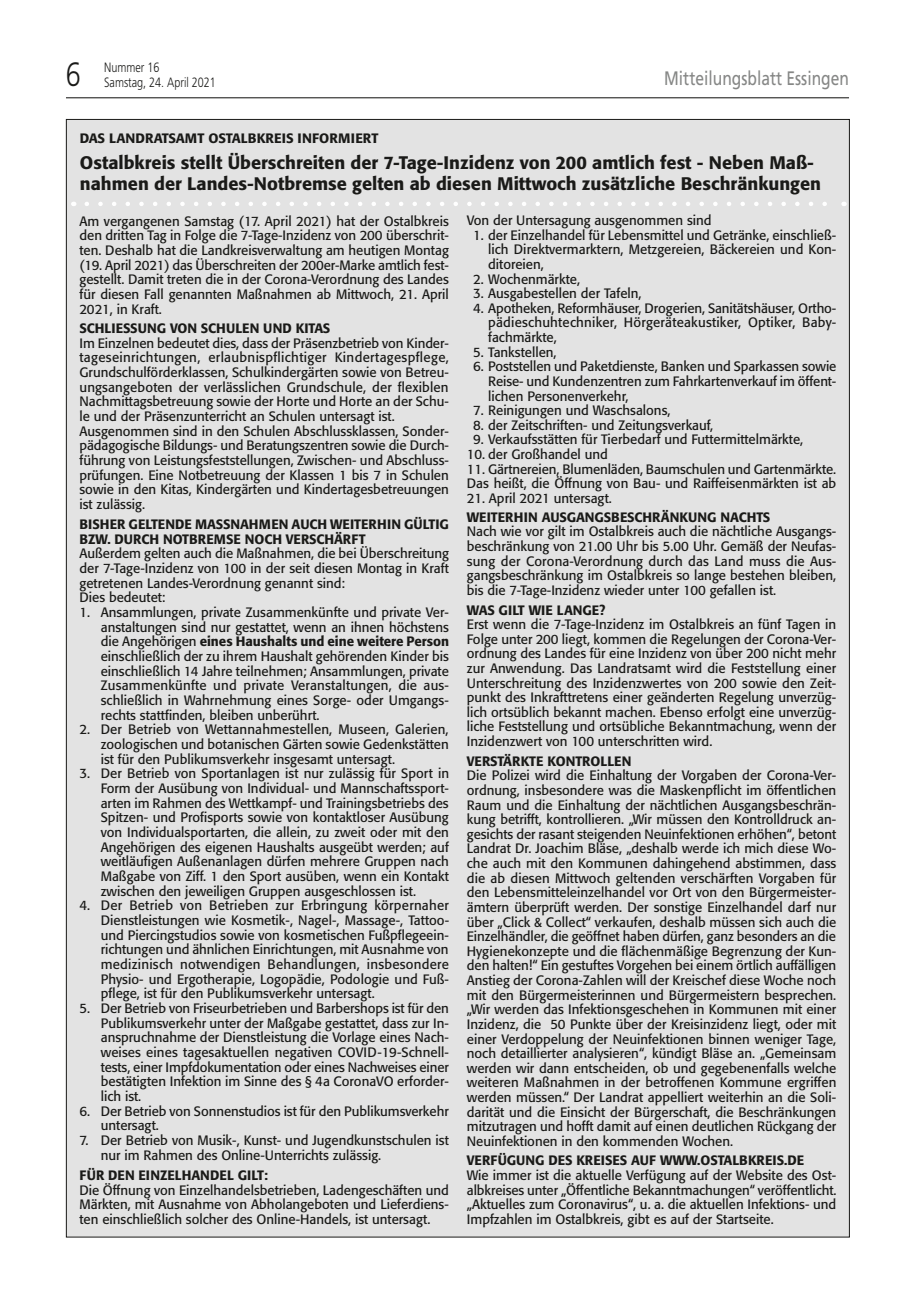
<style>
.page{position:relative;width:915px;height:1297px;background:#fff}
.page>*{position:absolute;margin:0;border:0;box-sizing:border-box;transform-origin:0 0}
.t1{font:300 33.75px "Frutiger";color:#1a1a18;scale:.8 1}
.t2{font:19.5px "Frutiger";color:#868786;scale:.8 1}
.t3{font:500 18px/21px "Formata";color:#1a1a18}
.t4{font:13.5px/14.7px "Formata";color:#1a1a18;text-align:justify}
.t5{font:500 13.5px/14.7px "Formata";color:#1a1a18}
.t6{font:300 13.5px "Frutiger";color:#1a1a18;scale:.8 1}
.s1{font-weight:500}
</style>
<div class="page">
<hr style="left:66px;top:97px;width:782px;height:1px;background:#1a1a18">
<div style="left:66px;top:119px;width:783px;height:1118px;background:#e3e3e3"></div>
<svg style="left:87px;top:202px;width:740px;height:4px"></svg>
<h1 class="t1" style="left:66px;top:55px;width:20px">6</h1>
<p class="t6" style="left:104px;top:60px;width:71px">Nummer 16</p>
<p class="t6" style="left:104px;top:75px;width:141px">Samstag, 24. April 2021</p>
<h2 class="t2" style="left:664px;top:67px;width:232px">Mitteilungsblatt Essingen</h2>
<p class="t5" style="left:80px;top:131px;width:300px">DAS LANDRATSAMT OSTALBKREIS INFORMIERT</p>
<h3 class="t3" style="left:80px;top:152px;width:742px">Ostalbkreis stellt Überschreiten der 7-Tage-Inzidenz von 200 amtlich fest - Neben Maß&shy;nahmen der Landes-Notbremse gelten ab diesen Mittwoch zusätzliche Beschränkungen</h3>
<p class="t4" style="left:79px;top:214px;width:371px">Am vergangenen Samstag (17. April 2021) hat der Ostalbkreis den dritten Tag in Folge die 7-Tage-Inzidenz von 200 überschrit&shy;ten. Deshalb hat die Landkreisverwaltung am heutigen Montag (19. April 2021) das Überschreiten der 200er-Marke amtlich fest&shy;gestellt. Damit treten die in der Corona-Verordnung des Landes für diesen Fall genannten Maßnahmen ab Mittwoch, 21. April 2021, in Kraft.</p>
<p class="t5" style="left:79px;top:321px;width:252px">SCHLIESSUNG VON SCHULEN UND KITAS</p>
<p class="t4" style="left:79px;top:335px;width:371px;text-align:left">Im Einzelnen bedeutet dies, dass der Präsenzbetrieb von Kinder&shy;tageseinrichtungen, erlaubnispflichtiger Kindertagespflege, Grundschulförderklassen, Schulkindergärten sowie von Betreu&shy;ungsangeboten der verlässlichen Grundschule, der flexiblen Nachmittagsbetreuung sowie der Horte und Horte an der Schu&shy;le und der Präsenzunterricht an Schulen untersagt ist.<br>Ausgenommen sind in den Schulen Abschlussklassen, Sonder&shy;pädagogische Bildungs- und Beratungszentren sowie die Durch&shy;führung von Leistungsfeststellungen, Zwischen- und Abschluss&shy;prüfungen. Eine Notbetreuung der Klassen 1 bis 7 in Schulen sowie in den Kitas, Kindergärten und Kindertagesbetreuungen ist zulässig.</p>
<p class="t5" style="left:79px;top:517px;width:371px">BISHER GELTENDE MASSNAHMEN AUCH WEITERHIN GÜLTIG<br>BZW. DURCH NOTBREMSE NOCH VERSCHÄRFT</p>
<p class="t4" style="left:79px;top:546px;width:371px;text-align:left">Außerdem gelten auch die Maßnahmen, die bei Überschreitung der 7-Tage-Inzidenz von 100 in der seit diesen Montag in Kraft getretenen Landes-Verordnung genannt sind:<br>Dies bedeutet:</p>
<p class="t4" style="left:101px;top:605px;width:349px;text-indent:-21px">1. Ansammlungen, private Zusammenkünfte und private Ver&shy;anstaltungen sind nur gestattet, wenn an ihnen höchstens die Angehörigen <span class="s1">eines Haushalts und eine weitere Person </span>einschließlich der zu ihrem Haushalt gehörenden Kinder bis einschließlich 14 Jahre teilnehmen; Ansammlungen, private Zusammenkünfte und private Veranstaltungen, die aus&shy;schließlich in Wahrnehmung eines Sorge- oder Umgangs&shy;rechts stattfinden, bleiben unberührt.</p>
<p class="t4" style="left:101px;top:722px;width:349px;text-indent:-21px">2. Der Betrieb von Wettannahmestellen, Museen, Galerien, zoologischen und botanischen Gärten sowie Gedenkstätten ist für den Publikumsverkehr insgesamt untersagt.</p>
<p class="t4" style="left:101px;top:766px;width:350px;text-indent:-21px">3. Der Betrieb von Sportanlagen ist nur zulässig für Sport in Form der Ausübung von Individual- und Mannschaftssport&shy;arten im Rahmen des Wettkampf- und Trainingsbetriebs des Spitzen- und Profisports sowie von kontaktloser Ausübung von Individualsportarten, die allein, zu zweit oder mit den Angehörigen des eigenen Haushalts ausgeübt werden; auf weitläufigen Außenanlagen dürfen mehrere Gruppen nach Maßgabe von Ziff. 1 den Sport ausüben, wenn ein Kontakt zwischen den jeweiligen Gruppen ausgeschlossen ist.</p>
<p class="t4" style="left:101px;top:898px;width:349px;text-indent:-21px">4. Der Betrieb von Betrieben zur Erbringung körpernaher Dienstleistungen wie Kosmetik-, Nagel-, Massage-, Tattoo&shy;und Piercingstudios sowie von kosmetischen Fußpflegeein&shy;richtungen und ähnlichen Einrichtungen, mit Ausnahme von medizinisch notwendigen Behandlungen, insbesondere Physio- und Ergotherapie, Logopädie, Podologie und Fuß&shy;pflege, ist für den Publikumsverkehr untersagt.</p>
<p class="t4" style="left:101px;top:1001px;width:349px;text-indent:-21px">5. Der Betrieb von Friseurbetrieben und Barbershops ist für den Publikumsverkehr unter der Maßgabe gestattet, dass zur In&shy;anspruchnahme der Dienstleistung die Vorlage eines Nach&shy;weises eines tagesaktuellen negativen COVID-19-Schnell&shy;tests, einer Impfdokumentation oder eines Nachweises einer bestätigten Infektion im Sinne des § 4a CoronaVO erforder&shy;lich ist.</p>
<p class="t4" style="left:101px;top:1104px;width:349px;text-indent:-21px">6. Der Betrieb von Sonnenstudios ist für den Publikumsverkehr untersagt.</p>
<p class="t4" style="left:101px;top:1133px;width:349px;text-indent:-21px">7. Der Betrieb von Musik-, Kunst- und Jugendkunstschulen ist nur im Rahmen des Online-Unterrichts zulässig.</p>
<p class="t5" style="left:79px;top:1168px;width:190px">FÜR DEN EINZELHANDEL GILT:</p>
<p class="t4" style="left:79px;top:1182px;width:371px">Die Öffnung von Einzelhandelsbetrieben, Ladengeschäften und Märkten, mit Ausnahme von Abholangeboten und Lieferdiens&shy;ten einschließlich solcher des Online-Handels, ist untersagt.</p>
<p class="t4" style="left:466px;top:213px;width:246px">Von der Untersagung ausgenommen sind</p>
<p class="t4" style="left:488px;top:228px;width:349px;text-indent:-15px">1. der Einzelhandel für Lebensmittel und Getränke, einschließ&shy;lich Direktvermarktern, Metzgereien, Bäckereien und Kon&shy;ditoreien,</p>
<p class="t4" style="left:473px;top:271px;width:108px">2. Wochenmärkte,</p>
<p class="t4" style="left:473px;top:286px;width:170px">3. Ausgabestellen der Tafeln,</p>
<p class="t4" style="left:488px;top:301px;width:349px;text-indent:-15px">4. Apotheken, Reformhäuser, Drogerien, Sanitätshäuser, Ortho&shy;pädieschuhtechniker, Hörgeräteakustiker, Optiker, Baby&shy;fachmärkte,</p>
<p class="t4" style="left:473px;top:345px;width:85px">5. Tankstellen,</p>
<p class="t4" style="left:488px;top:359px;width:349px;text-indent:-15px">6. Poststellen und Paketdienste, Banken und Sparkassen sowie Reise- und Kundenzentren zum Fahrkartenverkauf im öffent&shy;lichen Personenverkehr,</p>
<p class="t4" style="left:473px;top:403px;width:199px">7. Reinigungen und Waschsalons,</p>
<p class="t4" style="left:473px;top:418px;width:241px">8. der Zeitschriften- und Zeitungsverkauf,</p>
<p class="t4" style="left:473px;top:432px;width:331px">9. Verkaufsstätten für Tierbedarf und Futtermittelmärkte,</p>
<p class="t4" style="left:466px;top:447px;width:142px">10. der Großhandel und</p>
<p class="t4" style="left:466px;top:462px;width:371px">11. Gärtnereien, Blumenläden, Baumschulen und Gartenmärkte.<br>Das heißt, die Öffnung von Bau- und Raiffeisenmärkten ist ab</p>
<p class="t4" style="left:466px;top:491px;width:146px">21. April 2021 untersagt.</p>
<p class="t5" style="left:466px;top:510px;width:305px">WEITERHIN AUSGANGSBESCHRÄNKUNG NACHTS</p>
<p class="t4" style="left:466px;top:524px;width:371px">Nach wie vor gilt im Ostalbkreis auch die nächtliche Ausgangs&shy;beschränkung von 21.00 Uhr bis 5.00 Uhr. Gemäß der Neufas&shy;sung der Corona-Verordnung durch das Land muss die Aus&shy;gangsbeschränkung im Ostalbkreis so lange bestehen bleiben, bis die 7-Tage-Inzidenz wieder unter 100 gefallen ist.</p>
<p class="t5" style="left:466px;top:602px;width:140px">WAS GILT WIE LANGE?</p>
<p class="t4" style="left:466px;top:617px;width:371px">Erst wenn die 7-Tage-Inzidenz im Ostalbkreis an fünf Tagen in Folge unter 200 liegt, kommen die Regelungen der Corona-Ver&shy;ordnung des Landes für eine Inzidenz von über 200 nicht mehr zur Anwendung. Das Landratsamt wird die Feststellung einer Unterschreitung des Inzidenzwertes von 200 sowie den Zeit&shy;punkt des Inkrafttretens einer geänderten Regelung unverzüg&shy;lich ortsüblich bekannt machen. Ebenso erfolgt eine unverzüg&shy;liche Feststellung und ortsübliche Bekanntmachung, wenn der Inzidenzwert von 100 unterschritten wird.</p>
<p class="t5" style="left:466px;top:753px;width:166px">VERSTÄRKTE KONTROLLEN</p>
<p class="t4" style="left:466px;top:768px;width:371px">Die Polizei wird die Einhaltung der Vorgaben der Corona-Ver&shy;ordnung, insbesondere was die Maskenpflicht im öffentlichen Raum und die Einhaltung der nächtlichen Ausgangsbeschrän&shy;kung betrifft, kontrollieren. „Wir müssen den Kontrolldruck an&shy;gesichts der rasant steigenden Neuinfektionen erhöhen“, betont Landrat Dr. Joachim Bläse, „deshalb werde ich mich diese Wo&shy;che auch mit den Kommunen dahingehend abstimmen, dass die ab diesen Mittwoch geltenden verschärften Vorgaben für den Lebensmitteleinzelhandel vor Ort von den Bürgermeister&shy;ämtern überprüft werden. Der sonstige Einzelhandel darf nur über „Click &amp; Collect“ verkaufen, deshalb müssen sich auch die Einzelhändler, die geöffnet haben dürfen, ganz besonders an die Hygienekonzepte und die flächenmäßige Begrenzung der Kun&shy;den halten!“ Ein gestuftes Vorgehen bei einem örtlich auffälligen Anstieg der Corona-Zahlen will der Kreischef diese Woche noch mit den Bürgermeisterinnen und Bürgermeistern besprechen. „Wir werden das Infektionsgeschehen in Kommunen mit einer Inzidenz, die 50 Punkte über der Kreisinzidenz liegt, oder mit einer Verdoppelung der Neuinfektionen binnen weniger Tage, noch detaillierter analysieren“, kündigt Bläse an. „Gemeinsam werden wir dann entscheiden, ob und gegebenenfalls welche weiteren Maßnahmen in der betroffenen Kommune ergriffen werden müssen.“ Der Landrat appelliert weiterhin an die Soli&shy;darität und die Einsicht der Bürgerschaft, die Beschränkungen mitzutragen und hofft damit auf einen deutlichen Rückgang der Neuinfektionen in den kommenden Wochen.</p>
<p class="t5" style="left:466px;top:1153px;width:339px">VERFÜGUNG DES KREISES AUF WWW.OSTALBKREIS.DE</p>
<p class="t4" style="left:466px;top:1168px;width:371px">Wie immer ist die aktuelle Verfügung auf der Website des Ost&shy;albkreises unter „Öffentliche Bekanntmachungen“ veröffentlicht. „Aktuelles zum Coronavirus“, u. a. die aktuellen Infektions- und Impfzahlen im Ostalbkreis, gibt es auf der Startseite.</p>
</div>
